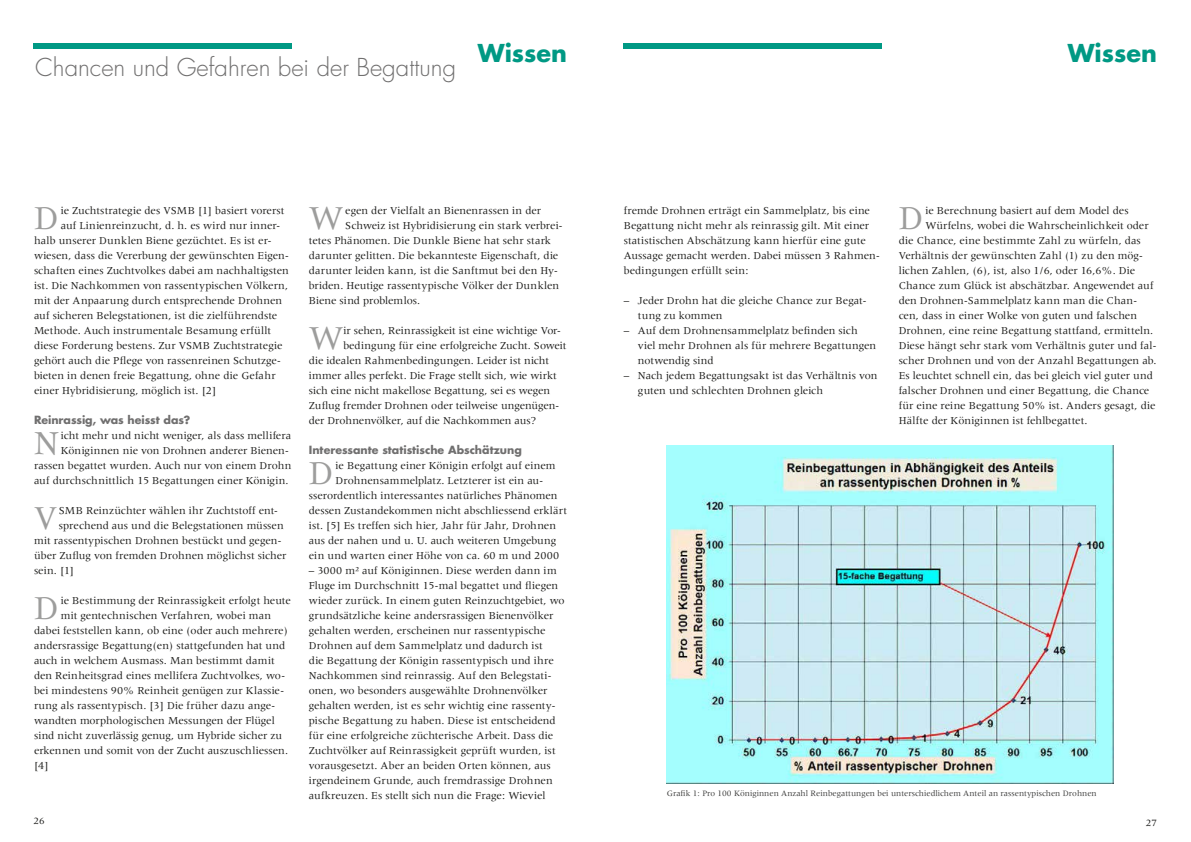
<style>
.page{position:relative;width:1191px;height:842px;background:#fff}
.page>*{position:absolute;margin:0;border:0;box-sizing:border-box;transform-origin:0 0}
.t1{font:34.7px "Meridien";color:#9d9d9c}
.t2{font:300 24px "Futura";color:#706f6f}
.t3{font:700 24px "Futura";color:#009984}
.t4{font:11px/15px "Meridien";color:#1d1d1b}
.t5{font:700 11px "Futura";letter-spacing:-.005em;color:#706f6f}
.t6{font:11px "Meridien";letter-spacing:.02em;color:#1d1d1b}
.t7{font:10px "Meridien";color:#1d1d1b}
.t8{font:8.5px "Meridien";color:#3c3c3b}
</style>
<div class="page">
<div style="left:34px;top:43px;width:258px;height:6px;background:#009984"></div>
<div style="left:623px;top:43px;width:258px;height:6px;background:#009984"></div>
<img style="left:667px;top:446px;width:446px;height:337px">
<h2 class="t2" style="left:35px;top:51px;width:422px">Chancen und Gefahren bei der Begattung</h2>
<h2 class="t3" style="left:478px;top:36px;width:91px">Wissen</h2>
<h2 class="t3" style="left:1067px;top:36px;width:91px">Wissen</h2>
<h1 class="t1" style="left:34px;top:198px;width:27px">D</h1>
<p class="t4" style="left:61px;top:202px;width:225px">ie Zuchtstrategie des VSMB [1] basiert vorerst</p>
<p class="t6" style="left:61px;top:219px;width:221px">auf Linienreinzucht, d. h. es wird nur inner-</p>
<p class="t4" style="left:34px;top:232px;width:239px">halb unserer Dunklen Biene gezüchtet. Es ist er-</p>
<p class="t4" style="left:34px;top:247px;width:256px">wiesen, dass die Vererbung der gewünschten Eigen-</p>
<p class="t4" style="left:34px;top:262px;width:256px">schaften eines Zuchtvolkes dabei am nachhaltigsten</p>
<p class="t4" style="left:34px;top:277px;width:256px">ist. Die Nachkommen von rassentypischen Völkern,</p>
<p class="t4" style="left:34px;top:292px;width:250px">mit der Anpaarung durch entsprechende Drohnen</p>
<p class="t4" style="left:34px;top:307px;width:245px">auf sicheren Belegstationen, ist die zielführendste</p>
<p class="t4" style="left:34px;top:322px;width:239px">Methode. Auch instrumentale Besamung erfüllt</p>
<p class="t4" style="left:34px;top:337px;width:250px">diese Forderung bestens. Zur VSMB Zuchtstrategie</p>
<p class="t4" style="left:34px;top:352px;width:249px">gehört auch die Pflege von rassenreinen Schutzge-</p>
<p class="t4" style="left:34px;top:367px;width:243px">bieten in denen freie Begattung, ohne die Gefahr</p>
<p class="t4" style="left:34px;top:382px;width:184px">einer Hybridisierung, möglich ist. [2]</p>
<p class="t5" style="left:34px;top:412px;width:158px">Reinrassig, was heisst das?</p>
<h1 class="t1" style="left:34px;top:423px;width:27px">N</h1>
<p class="t4" style="left:34px;top:427px;width:259px;text-align:right">icht mehr und nicht weniger, als dass mellifera Königinnen nie von Drohnen anderer Bienen&shy;rassen begattet wurden. Auch nur von einem Drohn auf durchschnittlich 15 Begattungen einer Königin.</p>
<h1 class="t1" style="left:34px;top:498px;width:25px">V</h1>
<p class="t4" style="left:59px;top:502px;width:221px">SMB Reinzüchter wählen ihr Zuchtstoff ent-</p>
<p class="t4" style="left:59px;top:517px;width:226px">sprechend aus und die Belegstationen müssen</p>
<p class="t4" style="left:34px;top:532px;width:249px">mit rassentypischen Drohnen bestückt und gegen-</p>
<p class="t4" style="left:34px;top:547px;width:254px">über Zuflug von fremden Drohnen möglichst sicher</p>
<p class="t4" style="left:34px;top:562px;width:42px">sein. [1]</p>
<h1 class="t1" style="left:34px;top:588px;width:27px">D</h1>
<p class="t4" style="left:61px;top:592px;width:232px">ie Bestimmung der Reinrassigkeit erfolgt heute</p>
<p class="t4" style="left:61px;top:607px;width:212px">mit gentechnischen Verfahren, wobei man</p>
<p class="t4" style="left:34px;top:622px;width:255px">dabei feststellen kann, ob eine (oder auch mehrere)</p>
<p class="t4" style="left:34px;top:637px;width:253px">andersrassige Begattung(en) stattgefunden hat und</p>
<p class="t4" style="left:34px;top:652px;width:242px">auch in welchem Ausmass. Man bestimmt damit</p>
<p class="t4" style="left:34px;top:667px;width:253px">den Reinheitsgrad eines mellifera Zuchtvolkes, wo-</p>
<p class="t4" style="left:34px;top:682px;width:252px">bei mindestens 90% Reinheit genügen zur Klassie-</p>
<p class="t4" style="left:34px;top:697px;width:243px">rung als rassentypisch. [3] Die früher dazu ange-</p>
<p class="t4" style="left:34px;top:712px;width:242px">wandten morphologischen Messungen der Flügel</p>
<p class="t4" style="left:34px;top:727px;width:250px">sind nicht zuverlässig genug, um Hybride sicher zu</p>
<p class="t4" style="left:34px;top:742px;width:255px">erkennen und somit von der Zucht auszuschliessen.</p>
<p class="t4" style="left:34px;top:757px;width:16px">[4]</p>
<h1 class="t1" style="left:309px;top:198px;width:36px">W</h1>
<p class="t4" style="left:345px;top:202px;width:197px">egen der Vielfalt an Bienenrassen in der</p>
<p class="t4" style="left:345px;top:217px;width:219px">Schweiz ist Hybridisierung ein stark verbrei-</p>
<p class="t4" style="left:309px;top:232px;width:244px">tetes Phänomen. Die Dunkle Biene hat sehr stark</p>
<p class="t4" style="left:309px;top:247px;width:251px">darunter gelitten. Die bekannteste Eigenschaft, die</p>
<p class="t4" style="left:309px;top:262px;width:251px">darunter leiden kann, ist die Sanftmut bei den Hy-</p>
<p class="t4" style="left:309px;top:277px;width:252px">briden. Heutige rassentypische Völker der Dunklen</p>
<p class="t4" style="left:309px;top:292px;width:113px">Biene sind problemlos.</p>
<h1 class="t1" style="left:309px;top:318px;width:36px">W</h1>
<p class="t4" style="left:343px;top:322px;width:219px">ir sehen, Reinrassigkeit ist eine wichtige Vor-</p>
<p class="t4" style="left:343px;top:337px;width:225px">bedingung für eine erfolgreiche Zucht. Soweit</p>
<p class="t4" style="left:309px;top:352px;width:242px">die idealen Rahmenbedingungen. Leider ist nicht</p>
<p class="t4" style="left:309px;top:367px;width:250px">immer alles perfekt. Die Frage stellt sich, wie wirkt</p>
<p class="t4" style="left:309px;top:382px;width:243px">sich eine nicht makellose Begattung, sei es wegen</p>
<p class="t4" style="left:309px;top:397px;width:252px">Zuflug fremder Drohnen oder teilweise ungenügen-</p>
<p class="t4" style="left:309px;top:412px;width:229px">der Drohnenvölker, auf die Nachkommen aus?</p>
<p class="t5" style="left:309px;top:442px;width:214px">Interessante statistische Abschätzung</p>
<h1 class="t1" style="left:309px;top:453px;width:27px">D</h1>
<p class="t4" style="left:335px;top:457px;width:221px">ie Begattung einer Königin erfolgt auf einem</p>
<p class="t4" style="left:335px;top:472px;width:209px">Drohnensammelplatz. Letzterer ist ein au-</p>
<p class="t4" style="left:309px;top:487px;width:250px">sserordentlich interessantes natürliches Phänomen</p>
<p class="t4" style="left:309px;top:502px;width:260px">dessen Zustandekommen nicht abschliessend erklärt</p>
<p class="t4" style="left:309px;top:517px;width:249px">ist. [5] Es treffen sich hier, Jahr für Jahr, Drohnen</p>
<p class="t4" style="left:309px;top:532px;width:249px">aus der nahen und u. U. auch weiteren Umgebung</p>
<p class="t4" style="left:309px;top:547px;width:252px">ein und warten einer Höhe von ca. 60 m und 2000</p>
<p class="t4" style="left:309px;top:562px;width:257px">– 3000 m² auf Königinnen. Diese werden dann im Fluge im Durchschnitt 15-mal begattet und fliegen wieder zurück. In einem guten Reinzuchtgebiet, wo grundsätzliche keine andersrassigen Bienenvölker gehalten werden, erscheinen nur rassentypische Drohnen auf dem Sammelplatz und dadurch ist<br>die Begattung der Königin rassentypisch und ihre Nachkommen sind reinrassig. Auf den Belegstati&shy;onen, wo besonders ausgewählte Drohnenvölker gehalten werden, ist es sehr wichtig eine rassenty&shy;pische Begattung zu haben. Diese ist entscheidend für eine erfolgreiche züchterische Arbeit. Dass die Zuchtvölker auf Reinrassigkeit geprüft wurden, ist vorausgesetzt. Aber an beiden Orten können, aus irgendeinem Grunde, auch fremdrassige Drohnen aufkreuzen. Es stellt sich nun die Frage: Wieviel</p>
<p class="t4" style="left:624px;top:202px;width:258px">fremde Drohnen erträgt ein Sammelplatz, bis eine Begattung nicht mehr als reinrassig gilt. Mit einer statistischen Abschätzung kann hierfür eine gute Aussage gemacht werden. Dabei müssen 3 Rahmen&shy;bedingungen erfüllt sein:</p>
<p class="t4" style="left:638px;top:292px;width:230px;text-indent:-14px">– Jeder Drohn hat die gleiche Chance zur Begat&shy;tung zu kommen</p>
<p class="t4" style="left:638px;top:322px;width:240px;text-indent:-14px">– Auf dem Drohnensammelplatz befinden sich viel mehr Drohnen als für mehrere Begattungen notwendig sind</p>
<p class="t4" style="left:638px;top:367px;width:241px;text-indent:-14px">– Nach jedem Begattungsakt ist das Verhältnis von guten und schlechten Drohnen gleich</p>
<h1 class="t1" style="left:898px;top:198px;width:27px">D</h1>
<p class="t4" style="left:925px;top:202px;width:205px">ie Berechnung basiert auf dem Model des</p>
<p class="t4" style="left:925px;top:217px;width:225px">Würfelns, wobei die Wahrscheinlichkeit oder</p>
<p class="t4" style="left:898px;top:232px;width:244px">die Chance, eine bestimmte Zahl zu würfeln, das</p>
<p class="t4" style="left:898px;top:247px;width:246px">Verhältnis der gewünschten Zahl (1) zu den mög-</p>
<p class="t4" style="left:898px;top:262px;width:238px">lichen Zahlen, (6), ist, also 1/6, oder 16,6%. Die</p>
<p class="t4" style="left:898px;top:277px;width:256px">Chance zum Glück ist abschätzbar. Angewendet auf</p>
<p class="t4" style="left:898px;top:292px;width:240px">den Drohnen-Sammelplatz kann man die Chan-</p>
<p class="t4" style="left:898px;top:307px;width:240px">cen, dass in einer Wolke von guten und falschen</p>
<p class="t4" style="left:898px;top:322px;width:256px">Drohnen, eine reine Begattung stattfand, ermitteln.</p>
<p class="t4" style="left:898px;top:337px;width:259px">Diese hängt sehr stark vom Verhältnis guter und fal-</p>
<p class="t4" style="left:898px;top:352px;width:259px">scher Drohnen und von der Anzahl Begattungen ab.</p>
<p class="t4" style="left:898px;top:367px;width:256px">Es leuchtet schnell ein, das bei gleich viel guter und</p>
<p class="t4" style="left:898px;top:382px;width:252px">falscher Drohnen und einer Begattung, die Chance</p>
<p class="t4" style="left:898px;top:397px;width:258px">für eine reine Begattung 50% ist. Anders gesagt, die</p>
<p class="t4" style="left:898px;top:413px;width:190px">Hälfte der Königinnen ist fehlbegattet.</p>
<p class="t8" style="left:667px;top:788px;width:431px">Grafik 1: Pro 100 Königinnen Anzahl Reinbegattungen bei unterschiedlichem Anteil an rassentypischen Drohnen</p>
<p class="t7" style="left:34px;top:816px;width:13px">26</p>
<p class="t7" style="left:1145px;top:818px;width:13px">27</p>
</div>
